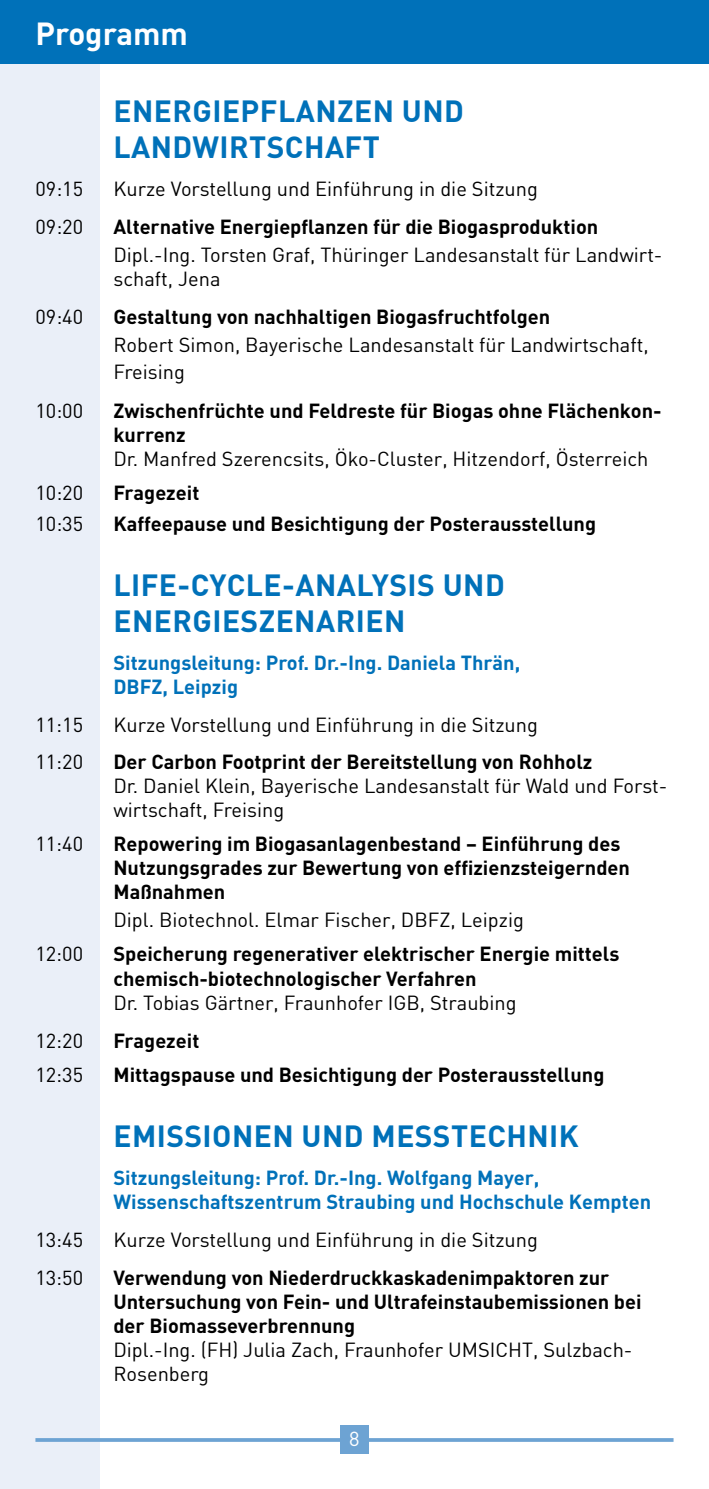
<style>
.page{position:relative;width:709px;height:1489px;background:#fff}
.page>*{position:absolute;margin:0;border:0;box-sizing:border-box;transform-origin:0 0}
.t1{font:700 31.25px "DIN";color:#fff}
.t2{font:700 30px/36px "DIN";letter-spacing:.015em;color:#0071b9}
.t3{font:700 20px/24px "DIN";color:#000}
.t4{font:20px/24px "DIN";color:#000}
.t5{font:700 20px/24px "DIN";color:#0071b9}
.t6{font:20px "DIN";color:#fff}
</style>
<div class="page">
<div style="left:0;top:59px;width:99px;height:1429px;background:#eaeff8"></div>
<svg style="left:35px;top:1437px;width:638px;height:4px"></svg>
<div style="left:340px;top:1425px;width:29px;height:28px;background:#6da3d3"></div>
<div style="left:0;top:0;width:709px;height:64px;background:#0071b9"></div>
<h1 class="t1" style="left:35px;top:13px;width:154px">Programm</h1>
<h2 class="t2" style="left:113px;top:92px;width:352px">ENERGIEPFLANZEN UND<br>LANDWIRTSCHAFT</h2>
<p class="t4" style="left:35px;top:177px;width:49px">09:15</p>
<p class="t4" style="left:113px;top:177px;width:426px">Kurze Vorstellung und Einführung in die Sitzung</p>
<p class="t4" style="left:35px;top:215px;width:49px">09:20</p>
<p class="t3" style="left:113px;top:214px;width:486px">Alternative Energiepflanzen für die Biogasproduktion</p>
<p class="t4" style="left:113px;top:242px;width:550px">Dipl.-Ing. Torsten Graf, Thüringer Landesanstalt für Landwirt&shy;schaft, Jena</p>
<p class="t4" style="left:35px;top:304px;width:49px">09:40</p>
<p class="t3" style="left:113px;top:304px;width:438px">Gestaltung von nachhaltigen Biogasfruchtfolgen</p>
<p class="t4" style="left:113px;top:330px;width:536px;line-height:27.5px">Robert Simon, Bayerische Landesanstalt für Landwirtschaft,<br>Freising</p>
<p class="t4" style="left:35px;top:398px;width:49px">10:00</p>
<p class="t3" style="left:113px;top:397px;width:550px">Zwischenfrüchte und Feldreste für Biogas ohne Flächenkon&shy;kurrenz</p>
<p class="t4" style="left:113px;top:446px;width:536px">Dr. Manfred Szerencsits, Öko-Cluster, Hitzendorf, Österreich</p>
<p class="t4" style="left:35px;top:480px;width:49px">10:20</p>
<p class="t3" style="left:113px;top:480px;width:87px">Fragezeit</p>
<p class="t4" style="left:35px;top:511px;width:49px">10:35</p>
<p class="t3" style="left:113px;top:511px;width:484px">Kaffeepause und Besichtigung der Posterausstellung</p>
<h2 class="t2" style="left:113px;top:565px;width:393px">LIFE-CYCLE-ANALYSIS UND<br>ENERGIESZENARIEN</h2>
<p class="t5" style="left:113px;top:649px;width:408px">Sitzungsleitung: Prof. Dr.-Ing. Daniela Thrän,<br>DBFZ, Leipzig</p>
<p class="t4" style="left:35px;top:712px;width:49px">11:15</p>
<p class="t4" style="left:113px;top:712px;width:426px">Kurze Vorstellung und Einführung in die Sitzung</p>
<p class="t4" style="left:35px;top:749px;width:49px">11:20</p>
<p class="t3" style="left:113px;top:748px;width:480px">Der Carbon Footprint der Bereitstellung von Rohholz</p>
<p class="t4" style="left:113px;top:773px;width:555px">Dr. Daniel Klein, Bayerische Landesanstalt für Wald und Forst&shy;wirtschaft, Freising</p>
<p class="t4" style="left:35px;top:831px;width:49px">11:40</p>
<p class="t3" style="left:113px;top:831px;width:518px">Repowering im Biogasanlagenbestand – Einführung des<br>Nutzungsgrades zur Bewertung von effizienzsteigernden<br>Maßnahmen</p>
<p class="t4" style="left:113px;top:907px;width:412px">Dipl. Biotechnol. Elmar Fischer, DBFZ, Leipzig</p>
<p class="t4" style="left:35px;top:941px;width:49px">12:00</p>
<p class="t3" style="left:113px;top:941px;width:507px">Speicherung regenerativer elektrischer Energie mittels chemisch-biotechnologischer Verfahren</p>
<p class="t4" style="left:113px;top:989px;width:405px">Dr. Tobias Gärtner, Fraunhofer IGB, Straubing</p>
<p class="t4" style="left:35px;top:1028px;width:49px">12:20</p>
<p class="t3" style="left:113px;top:1027px;width:87px">Fragezeit</p>
<p class="t4" style="left:35px;top:1062px;width:49px">12:35</p>
<p class="t3" style="left:113px;top:1062px;width:492px">Mittagspause und Besichtigung der Posterausstellung</p>
<h2 class="t2" style="left:113px;top:1116px;width:467px">EMISSIONEN UND MESSTECHNIK</h2>
<p class="t5" style="left:113px;top:1164px;width:539px">Sitzungsleitung: Prof. Dr.-Ing. Wolfgang Mayer,<br>Wissenschaftszentrum Straubing und Hochschule Kempten</p>
<p class="t4" style="left:35px;top:1227px;width:49px">13:45</p>
<p class="t4" style="left:113px;top:1227px;width:426px">Kurze Vorstellung und Einführung in die Sitzung</p>
<p class="t4" style="left:35px;top:1265px;width:49px">13:50</p>
<p class="t3" style="left:113px;top:1265px;width:529px">Verwendung von Niederdruckkaskadenimpaktoren zur<br>Untersuchung von Fein- und Ultrafeinstaubemissionen bei der Biomasseverbrennung</p>
<p class="t4" style="left:113px;top:1337px;width:520px">Dipl.-Ing. (FH) Julia Zach, Fraunhofer UMSICHT, Sulzbach-<br>Rosenberg</p>
<p class="t6" style="left:349px;top:1426px;width:12px">8</p>
</div>
